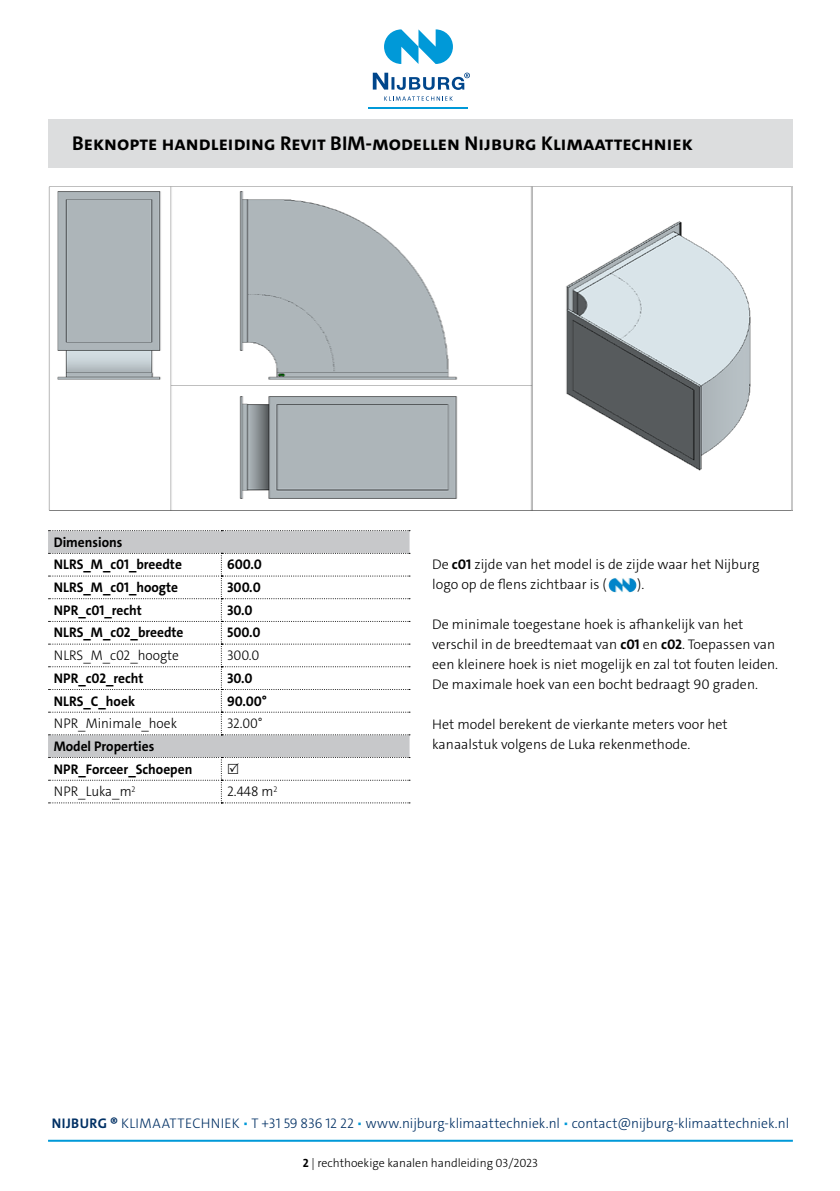
<style>
.page{position:relative;width:840px;height:1191px;background:#fff}
.page>*{position:absolute;margin:0;border:0;box-sizing:border-box;transform-origin:0 0}
.t1{font:700 20px "The Sans C4 s";color:#000}
.t2{font:300 14px/20px "The Sans C4 s";color:#000}
.t3{font:700 14px/22.6px "The Sans C4 s";color:#000;scale:.96 1}
.t4{font:300 14px "The Sans C4 s";letter-spacing:.005em;color:#003064}
.t5{font:300 14px "The Sans C4 s";color:#000;scale:.96 1}
.t6{font:300 14px "The Sans C4 s";color:#000;scale:.94 1}
.t7{font:300 12px "The Sans C4 s";color:#000}
.s1{font-weight:700}
.s2{font-weight:300}
.s3{color:#0099d8}
</style>
<div class="page">
<hr style="left:368px;top:107px;width:100px;height:2px;background:#0099d8">
<svg style="left:384px;top:29px;width:68px;height:35px"></svg>
<svg style="left:384px;top:96px;width:68px;height:5px"></svg>
<svg style="left:372px;top:73px;width:97px;height:17px"></svg>
<hr style="left:48px;top:1139px;width:744px;height:2px;background:#0099d8">
<div style="left:48px;top:119px;width:744px;height:48px;background:#dcddde"></div>
<div style="left:48px;top:531px;width:361px;height:226px;background:#c7c8ca"></div>
<svg style="left:48px;top:530px;width:362px;height:1px"></svg>
<svg style="left:48px;top:553px;width:362px;height:182px"></svg>
<img style="left:608px;top:578px;width:27px;height:15px">
<img style="left:48px;top:186px;width:744px;height:325px">
<svg style="left:48px;top:757px;width:362px;height:46px"></svg>
<h1 class="t1" style="left:72px;top:130px;width:622px">Beknopte handleiding Revit BIM-modellen Nijburg Klimaattechniek</h1>
<p class="t3" style="left:54px;top:531px;width:135px">Dimensions<br>NLRS_M_c01_breedte</p>
<p class="t3" style="left:227px;top:553px;width:38px">600.0</p>
<p class="t2" style="left:432px;top:555px;width:328px">De <span class="s1">c01</span> zijde van het model is de zijde waar het Nijburg logo op de flens zichtbaar is (</p>
<p class="t2" style="left:636px;top:575px;width:9px">).</p>
<p class="t2" style="left:432px;top:615px;width:347px">De minimale toegestane hoek is afhankelijk van het verschil in de breedtemaat van <span class="s1">c01</span> en <span class="s1">c02</span>. Toepassen van een kleinere hoek is niet mogelijk en zal tot fouten leiden.<br>De maximale hoek van een bocht bedraagt 90 graden.</p>
<p class="t2" style="left:432px;top:715px;width:297px">Het model berekent de vierkante meters voor het kanaalstuk volgens de Luka rekenmethode.</p>
<p class="t3" style="left:54px;top:576px;width:131px">NLRS_M_c01_hoogte</p>
<p class="t3" style="left:227px;top:576px;width:37px">300.0</p>
<p class="t3" style="left:54px;top:599px;width:93px">NPR_c01_recht</p>
<p class="t3" style="left:227px;top:599px;width:28px">30.0</p>
<p class="t3" style="left:54px;top:621px;width:137px">NLRS_M_c02_breedte</p>
<p class="t3" style="left:227px;top:621px;width:36px">500.0</p>
<p class="t5" style="left:54px;top:646px;width:132px">NLRS_M_c02_hoogte</p>
<p class="t5" style="left:227px;top:646px;width:35px">300.0</p>
<p class="t3" style="left:54px;top:667px;width:95px">NPR_c02_recht</p>
<p class="t3" style="left:227px;top:667px;width:28px">30.0</p>
<p class="t3" style="left:54px;top:689px;width:86px">NLRS_C_hoek</p>
<p class="t3" style="left:227px;top:689px;width:43px">90.00°</p>
<p class="t5" style="left:54px;top:714px;width:130px">NPR_Minimale_hoek</p>
<p class="t6" style="left:227px;top:714px;width:39px">32.00°</p>
<p class="t3" style="left:54px;top:735px;width:146px">Model Properties<br>NPR_Forceer_Schoepen<br><span class="s2">NPR_Luka_m</span><sup>2</sup></p>
<p class="t5" style="left:227px;top:782px;width:54px">2.448 m<sup>2</sup></p>
<p class="t4" style="left:52px;top:1114px;width:738px"><span class="s1">NIJBURG ®</span> KLIMAATTECHNIEK <span class="s3">•</span> T +31 59 836 12 22 <span class="s3">•</span> www.nijburg-klimaattechniek.nl <span class="s3">•</span> contact@nijburg-klimaattechniek.nl</p>
<p class="t7" style="left:303px;top:1154px;width:236px"><span class="s1">2</span> | rechthoekige kanalen handleiding 03/2023</p>
</div>
